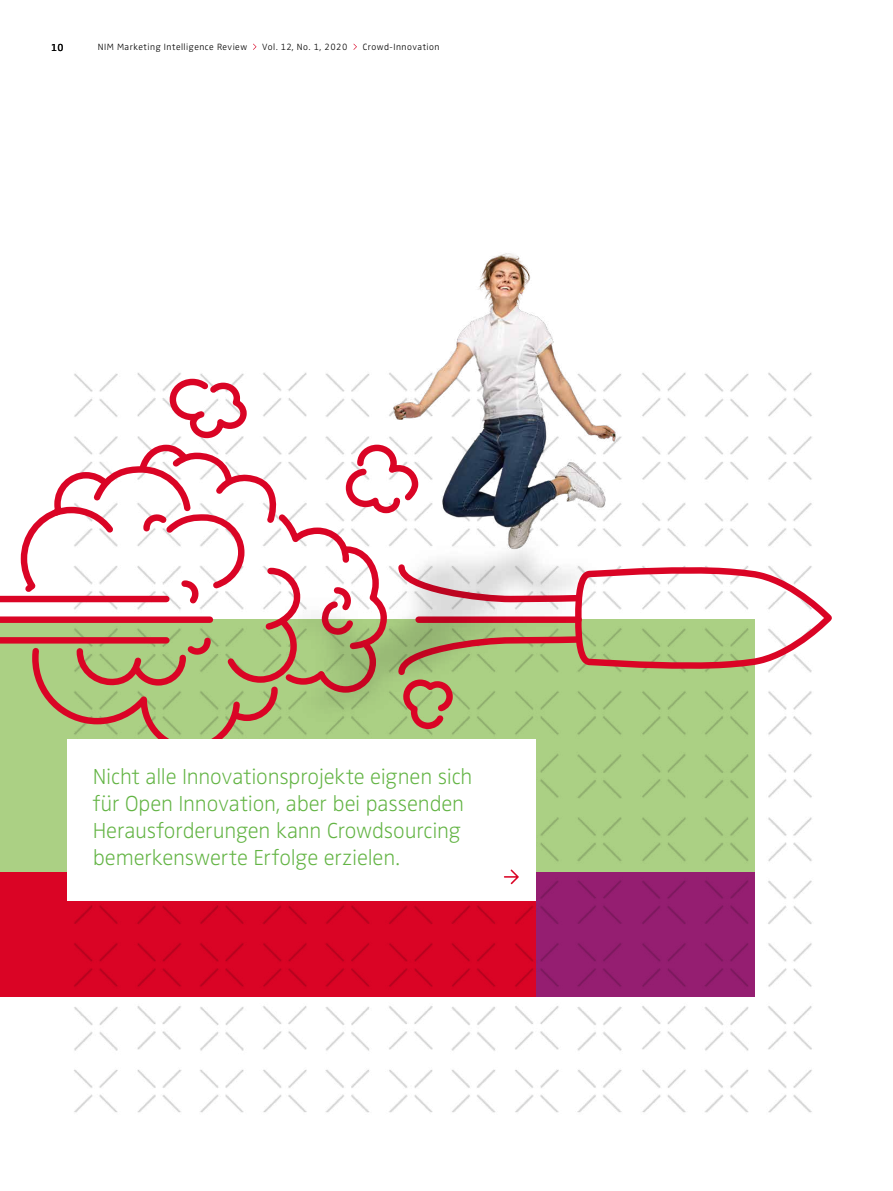
<style>
.page{position:relative;width:893px;height:1191px;background:#fff}
.page>*{position:absolute;margin:0;border:0;box-sizing:border-box;transform-origin:0 0}
.t1{font:300 expanded 22.5px/27px "Zwo OT";letter-spacing:-.01em;color:#63b444}
.t2{font:300 10.5px "Zwo OT";color:#000}
.t3{font:300 9.3px "Zwo OT";letter-spacing:.05em;color:#000}
</style>
<div class="page">
<div style="left:0;top:619px;width:755px;height:253px;background:#abd084"></div>
<div style="left:0;top:872px;width:536px;height:124px;background:#da0425"></div>
<img style="left:67px;top:372px;width:745px;height:741px">
<div style="left:0;top:616px;width:210px;height:7px;background:#da0425"></div>
<div style="left:0;top:637px;width:166px;height:6px;background:#da0425"></div>
<div style="left:0;top:596px;width:166px;height:6px;background:#da0425"></div>
<svg style="left:18px;top:375px;width:814px;height:379px"></svg>
<img style="left:251px;top:253px;width:431px;height:528px">
<svg style="left:253px;top:44px;width:3px;height:6px"></svg>
<svg style="left:353px;top:44px;width:4px;height:6px"></svg>
<div style="left:67px;top:739px;width:469px;height:161px;background:#fff"></div>
<svg style="left:504px;top:869px;width:15px;height:15px"></svg>
<p class="t2" style="left:51px;top:41px;width:14px">10</p>
<p class="t3" style="left:98px;top:41px;width:151px">NIM Marketing Intelligence Review</p>
<p class="t3" style="left:262px;top:41px;width:87px">Vol. 12, No. 1, 2020</p>
<p class="t3" style="left:363px;top:41px;width:78px">Crowd-Innovation</p>
<p class="t1" style="left:93px;top:763px;width:381px">Nicht alle Innovationsprojekte eignen sich für Open Innovation, aber bei passenden Herausforderungen kann Crowdsourcing bemerkenswerte Erfolge erzielen.</p>
</div>
